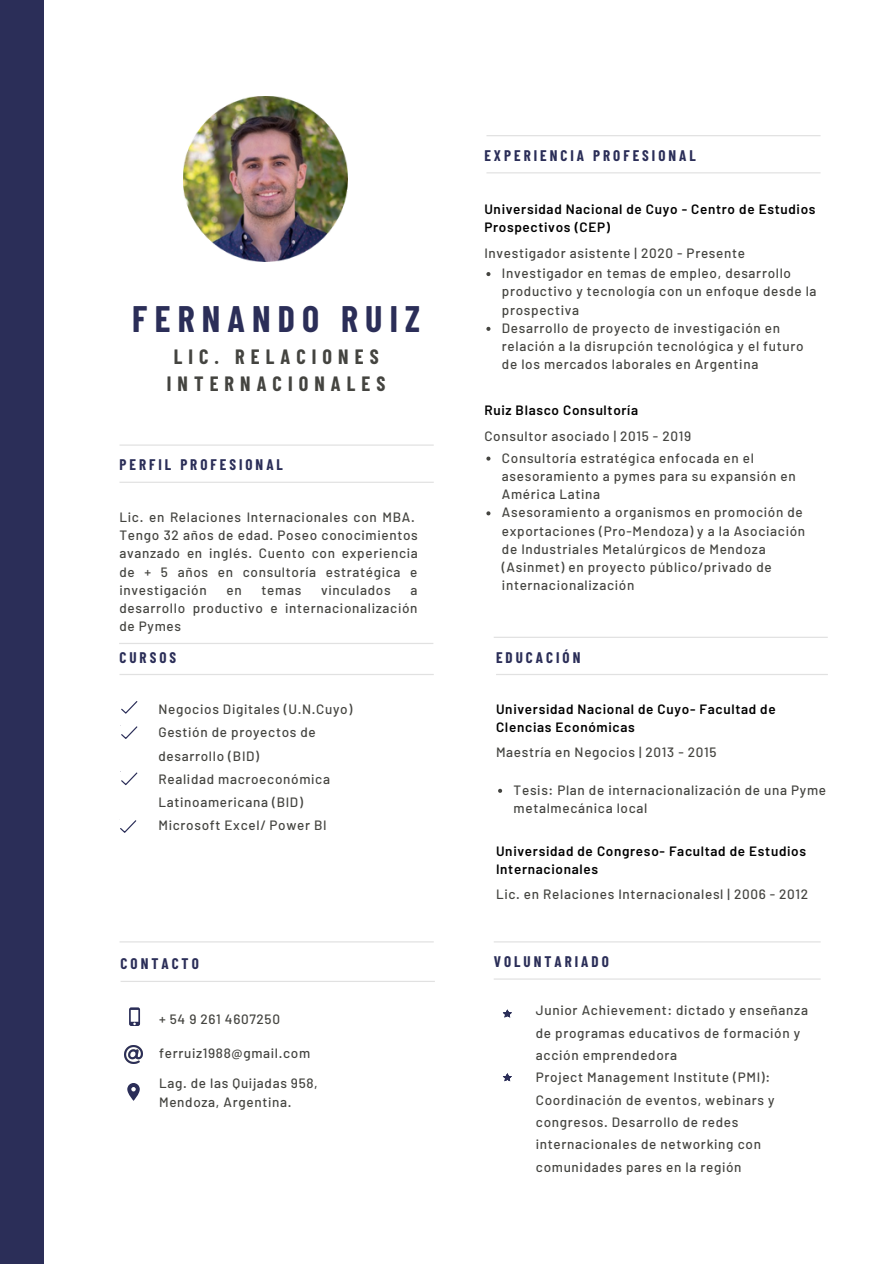
<style>
.page{position:relative;width:894px;height:1264px;background:#fff}
.page>*{position:absolute;margin:0;border:0;box-sizing:border-box;transform-origin:0 0}
.t1{font:700 36px "Barlow Condensed";letter-spacing:.2em;color:#2b2e58}
.t2{font:700 20.25px/27.3px "Barlow Condensed";letter-spacing:.3em;color:#444440;text-align:center}
.t3{font:700 15px "Barlow Condensed";letter-spacing:.2em;color:#2b2e58}
.t4{font:500 13.5px/18.3px "Barlow";letter-spacing:.05em;color:#444440}
.t5{font:600 13.5px/18.3px "Barlow";letter-spacing:.05em;color:#000}
</style>
<div class="page">
<div style="left:0;top:0;width:44px;height:1263px;background:#2b2e58"></div>
<svg style="left:486px;top:172px;width:334px;height:1px"></svg>
<svg style="left:486px;top:135px;width:334px;height:1px"></svg>
<svg style="left:486px;top:456px;width:4px;height:4px"></svg>
<svg style="left:486px;top:511px;width:4px;height:4px"></svg>
<svg style="left:486px;top:272px;width:4px;height:4px"></svg>
<svg style="left:486px;top:327px;width:4px;height:4px"></svg>
<svg style="left:494px;top:637px;width:333px;height:1px"></svg>
<svg style="left:496px;top:674px;width:331px;height:1px"></svg>
<svg style="left:498px;top:788px;width:4px;height:4px"></svg>
<svg style="left:121px;top:701px;width:16px;height:12px"></svg>
<svg style="left:120px;top:725px;width:17px;height:14px"></svg>
<svg style="left:120px;top:771px;width:17px;height:14px"></svg>
<svg style="left:119px;top:674px;width:314px;height:1px"></svg>
<svg style="left:119px;top:643px;width:314px;height:1px"></svg>
<svg style="left:119px;top:482px;width:314px;height:1px"></svg>
<svg style="left:120px;top:444px;width:313px;height:1px"></svg>
<svg style="left:494px;top:978px;width:326px;height:1px"></svg>
<svg style="left:494px;top:941px;width:326px;height:1px"></svg>
<svg style="left:502px;top:1009px;width:9px;height:8px"></svg>
<svg style="left:502px;top:1073px;width:9px;height:8px"></svg>
<svg style="left:119px;top:941px;width:314px;height:1px"></svg>
<svg style="left:120px;top:981px;width:315px;height:1px"></svg>
<svg style="left:129px;top:1007px;width:11px;height:18px"></svg>
<svg style="left:127px;top:1083px;width:13px;height:17px"></svg>
<img style="left:125px;top:1045px;width:18px;height:18px">
<svg style="left:120px;top:820px;width:16px;height:13px"></svg>
<img style="left:183px;top:97px;width:164px;height:164px">
<h1 class="t1" style="left:132px;top:296px;width:289px">FERNANDO RUIZ</h1>
<h2 class="t2" style="left:167px;top:342px;width:220px">LIC. RELACIONES<br>INTERNACIONALES</h2>
<p class="t3" style="left:119px;top:455px;width:165px">PERFIL PROFESIONAL</p>
<p class="t4" style="left:119px;top:507px;width:300px">Lic. en Relaciones Internacionales con MBA.<br>Tengo 32 años de edad. Poseo conocimientos avanzado en inglés. Cuento con experiencia de + 5 años en consultoría estratégica e investigación</p>
<p class="t4" style="left:226px;top:580px;width:17px">en</p>
<p class="t4" style="left:261px;top:580px;width:41px">temas</p>
<p class="t4" style="left:321px;top:580px;width:71px">vinculados</p>
<p class="t4" style="left:119px;top:580px;width:299px;text-align:justify;text-indent:291px">a desarrollo productivo e internacionalización de Pymes</p>
<p class="t3" style="left:119px;top:647px;width:58px">CURSOS</p>
<p class="t4" style="left:158px;top:697px;width:195px;line-height:23.2px">Negocios Digitales (U.N.Cuyo)<br>Gestión de proyectos de desarrollo (BID)<br>Realidad macroeconómica<br>Latinoamericana (BID)<br>Microsoft Excel/ Power BI</p>
<p class="t3" style="left:120px;top:953px;width:80px">CONTACTO</p>
<p class="t4" style="left:159px;top:1009px;width:122px">+ 54 9 261 4607250</p>
<p class="t4" style="left:159px;top:1038px;width:160px;line-height:29.5px">ferruiz1988@gmail.com<br>Lag. de las Quijadas 958,</p>
<p class="t4" style="left:159px;top:1092px;width:134px">Mendoza, Argentina.</p>
<p class="t3" style="left:484px;top:146px;width:213px">EXPERIENCIA PROFESIONAL</p>
<p class="t5" style="left:484px;top:199px;width:332px">Universidad Nacional de Cuyo - Centro de Estudios<br>Prospectivos (CEP)</p>
<p class="t4" style="left:484px;top:243px;width:262px">Investigador asistente | 2020 - Presente</p>
<p class="t4" style="left:502px;top:263px;width:316px">Investigador en temas de empleo, desarrollo productivo y tecnología con un enfoque desde la prospectiva<br>Desarrollo de proyecto de investigación en relación a la disrupción tecnológica y el futuro de los mercados laborales en Argentina</p>
<p class="t5" style="left:484px;top:401px;width:155px">Ruiz Blasco Consultoría</p>
<p class="t4" style="left:484px;top:426px;width:208px">Consultor asociado | 2015 - 2019</p>
<p class="t4" style="left:502px;top:448px;width:305px">Consultoría estratégica enfocada en el asesoramiento a pymes para su expansión en América Latina<br>Asesoramiento a organismos en promoción de exportaciones (Pro-Mendoza) y a la Asociación de Industriales Metalúrgicos de Mendoza (Asinmet) en proyecto público/privado de internacionalización</p>
<p class="t3" style="left:496px;top:647px;width:86px">EDUCACIÓN</p>
<p class="t5" style="left:496px;top:699px;width:281px">Universidad Nacional de Cuyo- Facultad de<br>CIencias Económicas</p>
<p class="t4" style="left:496px;top:742px;width:222px">Maestría en Negocios | 2013 - 2015</p>
<p class="t4" style="left:513px;top:780px;width:314px">Tesis: Plan de internacionalización de una Pyme metalmecánica local</p>
<p class="t5" style="left:496px;top:841px;width:311px">Universidad de Congreso- Facultad de Estudios<br>Internacionales</p>
<p class="t4" style="left:496px;top:884px;width:313px">Lic. en Relaciones Internacionalesl | 2006 - 2012</p>
<p class="t3" style="left:493px;top:952px;width:116px">VOLUNTARIADO</p>
<p class="t4" style="left:535px;top:998px;width:273px;line-height:22.4px">Junior Achievement: dictado y enseñanza de programas educativos de formación y acción emprendedora<br>Project Management Institute (PMI):<br>Coordinación de eventos, webinars y congresos. Desarrollo de redes internacionales de networking con comunidades pares en la región</p>
</div>
